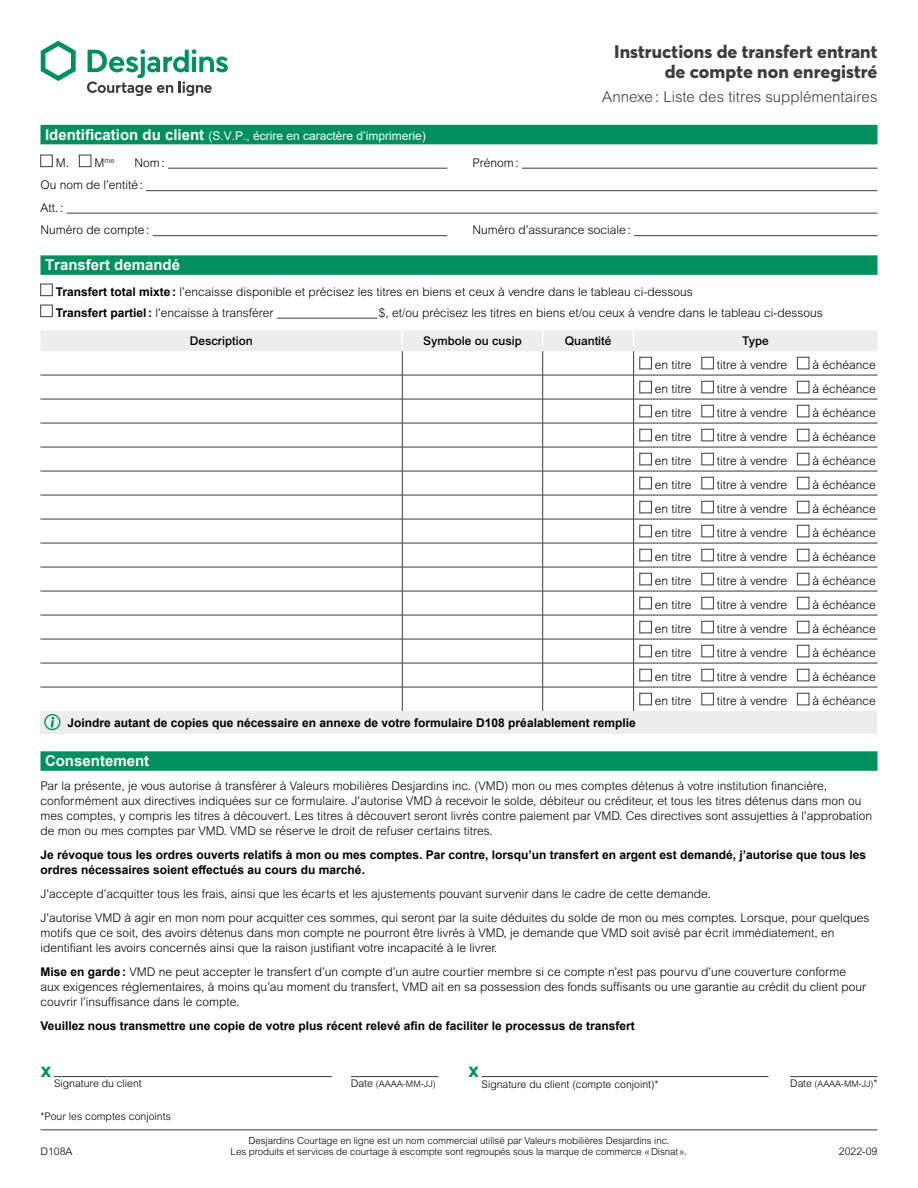
<style>
.page{position:relative;width:918px;height:1188px;background:#fff}
.page>*{position:absolute;margin:0;border:0;box-sizing:border-box;transform-origin:0 0}
.t1{font:700 21px "Desjardins Sans";color:#00905f}
.t2{font:800 18px/19.5px "Desjardins Sans";color:#3c3c3b;text-align:right}
.t3{font:300 15px "Arial MT Std";color:#3c3c3b}
.t4{font:700 15px "Arial";color:#fff}
.t5{font:300 12px/15px "Arial MT Std";color:#000}
.t6{font:700 12px/15px "Arial";color:#000}
.t7{font:12px "Arial";color:#fff}
.t8{font:500 12px "Arial MT Std";color:#000}
.t9{font:300 10.5px "Arial MT Std";color:#000}
.t10{font:300 9.75px/11.2px "Arial MT Std";letter-spacing:-.005em;color:#000;text-align:center}
.t11{font:300 9px "Arial MT Std";color:#000}
.s1{font-weight:700;font-size:15px}
.s2{font-family:"Arial";font-weight:700}
.s3{font-size:10.5px}
</style>
<div class="page">
<hr style="left:41px;top:1130px;width:836px;height:1px;background:#3c3c3b">
<svg style="left:41px;top:41px;width:35px;height:40px"></svg>
<svg style="left:87px;top:49px;width:141px;height:47px"></svg>
<div style="left:40px;top:125px;width:838px;height:19px;background:#00905f"></div>
<div style="left:40px;top:255px;width:838px;height:20px;background:#00905f"></div>
<div style="left:40px;top:751px;width:838px;height:20px;background:#00905f"></div>
<div style="left:40px;top:155px;width:12px;height:12px;border:1px solid #3c3c3b"></div>
<div style="left:79px;top:155px;width:12px;height:12px;border:1px solid #3c3c3b"></div>
<hr style="left:168px;top:168px;width:279px;height:1px;background:#3c3c3b">
<hr style="left:522px;top:168px;width:355px;height:1px;background:#3c3c3b">
<hr style="left:146px;top:190px;width:732px;height:1px;background:#3c3c3b">
<hr style="left:67px;top:213px;width:811px;height:1px;background:#3c3c3b">
<hr style="left:153px;top:235px;width:294px;height:1px;background:#3c3c3b">
<hr style="left:634px;top:235px;width:244px;height:1px;background:#3c3c3b">
<div style="left:40px;top:284px;width:12px;height:12px;border:1px solid #3c3c3b"></div>
<div style="left:40px;top:305px;width:12px;height:12px;border:1px solid #3c3c3b"></div>
<hr style="left:277px;top:318px;width:100px;height:1px;background:#3c3c3b">
<div style="left:40px;top:711px;width:838px;height:22px;background:#ededed"></div>
<hr style="left:54px;top:1076px;width:278px;height:1px;background:#3c3c3b">
<hr style="left:351px;top:1076px;width:87px;height:1px;background:#3c3c3b">
<hr style="left:482px;top:1076px;width:287px;height:1px;background:#3c3c3b">
<hr style="left:790px;top:1076px;width:87px;height:1px;background:#3c3c3b">
<svg style="left:40px;top:330px;width:838px;height:400px"></svg>
<h2 class="t2" style="left:614px;top:42px;width:265px">Instructions de transfert entrant de compte non enregistré</h2>
<p class="t3" style="left:602px;top:88px;width:277px">Annexe: Liste des titres supplémentaires</p>
<p class="t7" style="left:45px;top:127px;width:382px"><span class="s1">Identification du client</span> (S.V.P., écrire en caractère d’imprimerie)</p>
<p class="t5" style="left:56px;top:155px;width:60px">M. M<sup>me</sup></p>
<p class="t5" style="left:135px;top:155px;width:32px">Nom:</p>
<p class="t5" style="left:473px;top:155px;width:48px">Prénom:</p>
<p class="t5" style="left:40px;top:174px;width:110px;line-height:22.5px">Ou nom de l’entité:<br>Att.:<br>Numéro de compte:</p>
<p class="t5" style="left:472px;top:223px;width:160px">Numéro d’assurance sociale:</p>
<p class="t4" style="left:45px;top:255px;width:137px">Transfert demandé</p>
<p class="t5" style="left:56px;top:281px;width:639px;line-height:21px"><span class="s2">Transfert total mixte:</span> l’encaisse disponible et précisez les titres en biens et ceux à vendre dans le tableau ci-dessous<br><span class="s2">Transfert partiel:</span> l’encaisse à transférer</p>
<p class="t5" style="left:379px;top:305px;width:446px">$, et/ou précisez les titres en biens et/ou ceux à vendre dans le tableau ci-dessous</p>
<p class="t8" style="left:190px;top:334px;width:64px">Description</p>
<p class="t8" style="left:423px;top:334px;width:100px">Symbole ou cusip</p>
<p class="t8" style="left:565px;top:334px;width:48px">Quantité</p>
<p class="t8" style="left:742px;top:334px;width:28px">Type</p>
<p class="t5" style="left:655px;top:357px;width:38px">en titre</p>
<p class="t5" style="left:717px;top:357px;width:72px">titre à vendre</p>
<p class="t5" style="left:813px;top:357px;width:65px">à échéance</p>
<p class="t5" style="left:655px;top:381px;width:38px">en titre</p>
<p class="t5" style="left:717px;top:381px;width:72px">titre à vendre</p>
<p class="t5" style="left:813px;top:381px;width:65px">à échéance</p>
<p class="t5" style="left:655px;top:405px;width:38px">en titre</p>
<p class="t5" style="left:717px;top:405px;width:72px">titre à vendre</p>
<p class="t5" style="left:813px;top:405px;width:65px">à échéance</p>
<p class="t5" style="left:655px;top:429px;width:38px">en titre</p>
<p class="t5" style="left:717px;top:429px;width:72px">titre à vendre</p>
<p class="t5" style="left:813px;top:429px;width:65px">à échéance</p>
<p class="t5" style="left:655px;top:453px;width:38px">en titre</p>
<p class="t5" style="left:717px;top:453px;width:72px">titre à vendre</p>
<p class="t5" style="left:813px;top:453px;width:65px">à échéance</p>
<p class="t5" style="left:655px;top:477px;width:38px">en titre</p>
<p class="t5" style="left:717px;top:477px;width:72px">titre à vendre</p>
<p class="t5" style="left:813px;top:477px;width:65px">à échéance</p>
<p class="t5" style="left:655px;top:501px;width:38px">en titre</p>
<p class="t5" style="left:717px;top:501px;width:72px">titre à vendre</p>
<p class="t5" style="left:813px;top:501px;width:65px">à échéance</p>
<p class="t5" style="left:655px;top:525px;width:38px">en titre</p>
<p class="t5" style="left:717px;top:525px;width:72px">titre à vendre</p>
<p class="t5" style="left:813px;top:525px;width:65px">à échéance</p>
<p class="t5" style="left:655px;top:549px;width:38px">en titre</p>
<p class="t5" style="left:717px;top:549px;width:72px">titre à vendre</p>
<p class="t5" style="left:813px;top:549px;width:65px">à échéance</p>
<p class="t5" style="left:655px;top:573px;width:38px">en titre</p>
<p class="t5" style="left:717px;top:573px;width:72px">titre à vendre</p>
<p class="t5" style="left:813px;top:573px;width:65px">à échéance</p>
<p class="t5" style="left:655px;top:597px;width:38px">en titre</p>
<p class="t5" style="left:717px;top:597px;width:72px">titre à vendre</p>
<p class="t5" style="left:813px;top:597px;width:65px">à échéance</p>
<p class="t5" style="left:655px;top:621px;width:38px">en titre</p>
<p class="t5" style="left:717px;top:621px;width:72px">titre à vendre</p>
<p class="t5" style="left:813px;top:621px;width:65px">à échéance</p>
<p class="t5" style="left:655px;top:645px;width:38px">en titre</p>
<p class="t5" style="left:717px;top:645px;width:72px">titre à vendre</p>
<p class="t5" style="left:813px;top:645px;width:65px">à échéance</p>
<p class="t5" style="left:655px;top:669px;width:38px">en titre</p>
<p class="t5" style="left:717px;top:669px;width:72px">titre à vendre</p>
<p class="t5" style="left:813px;top:669px;width:65px">à échéance</p>
<p class="t5" style="left:655px;top:693px;width:38px">en titre</p>
<p class="t5" style="left:717px;top:693px;width:72px">titre à vendre</p>
<p class="t5" style="left:813px;top:693px;width:65px">à échéance</p>
<p class="t6" style="left:68px;top:716px;width:570px">Joindre autant de copies que nécessaire en annexe de votre formulaire D108 préalablement remplie</p>
<p class="t4" style="left:45px;top:750px;width:106px">Consentement</p>
<p class="t5" style="left:40px;top:779px;width:833px">Par la présente, je vous autorise à transférer à Valeurs mobilières Desjardins inc. (VMD) mon ou mes comptes détenus à votre institution financière, conformément aux directives indiquées sur ce formulaire. J’autorise VMD à recevoir le solde, débiteur ou créditeur, et tous les titres détenus dans mon ou mes comptes, y compris les titres à découvert. Les titres à découvert seront livrés contre paiement par VMD. Ces directives sont assujetties à l’approbation de mon ou mes comptes par VMD. VMD se réserve le droit de refuser certains titres.</p>
<p class="t6" style="left:40px;top:848px;width:827px">Je révoque tous les ordres ouverts relatifs à mon ou mes comptes. Par contre, lorsqu’un transfert en argent est demandé, j’autorise que tous les ordres nécessaires soient effectués au cours du marché.</p>
<p class="t5" style="left:40px;top:882px;width:830px;line-height:24px">J’accepte d’acquitter tous les frais, ainsi que les écarts et les ajustements pouvant survenir dans le cadre de cette demande.<br>J’autorise VMD à agir en mon nom pour acquitter ces sommes, qui seront par la suite déduites du solde de mon ou mes comptes. Lorsque, pour quelques</p>
<p class="t5" style="left:40px;top:926px;width:796px">motifs que ce soit, des avoirs détenus dans mon compte ne pourront être livrés à VMD, je demande que VMD soit avisé par écrit immédiatement, en identifiant les avoirs concernés ainsi que la raison justifiant votre incapacité à le livrer.</p>
<p class="t5" style="left:40px;top:965px;width:827px"><span class="s2">Mise en garde:</span> VMD ne peut accepter le transfert d’un compte d’un autre courtier membre si ce compte n’est pas pourvu d’une couverture conforme aux exigences réglementaires, à moins qu’au moment du transfert, VMD ait en sa possession des fonds suffisants ou une garantie au crédit du client pour couvrir l’insuffisance dans le compte.</p>
<p class="t6" style="left:40px;top:1019px;width:596px">Veuillez nous transmettre une copie de votre plus récent relevé afin de faciliter le processus de transfert</p>
<h1 class="t1" style="left:40px;top:1056px;width:13px">x</h1>
<h1 class="t1" style="left:468px;top:1056px;width:13px">x</h1>
<p class="t9" style="left:54px;top:1078px;width:89px">Signature du client</p>
<p class="t11" style="left:351px;top:1079px;width:86px"><span class="s3">Date</span> (AAAA-MM-JJ)</p>
<p class="t9" style="left:482px;top:1078px;width:179px">Signature du client (compte conjoint)*</p>
<p class="t9" style="left:41px;top:1110px;width:132px">*Pour les comptes conjoints</p>
<p class="t11" style="left:790px;top:1079px;width:89px"><span class="s3">Date</span> (AAAA-MM-JJ)<span class="s3">*</span></p>
<p class="t10" style="left:231px;top:1135px;width:458px">Desjardins Courtage en ligne est un nom commercial utilisé par Valeurs mobilières Desjardins inc.<br>Les produits et services de courtage à escompte sont regroupés sous la marque de commerce «Disnat».</p>
<p class="t9" style="left:40px;top:1145px;width:34px">D108A</p>
<p class="t9" style="left:839px;top:1145px;width:40px">2022-09</p>
</div>
